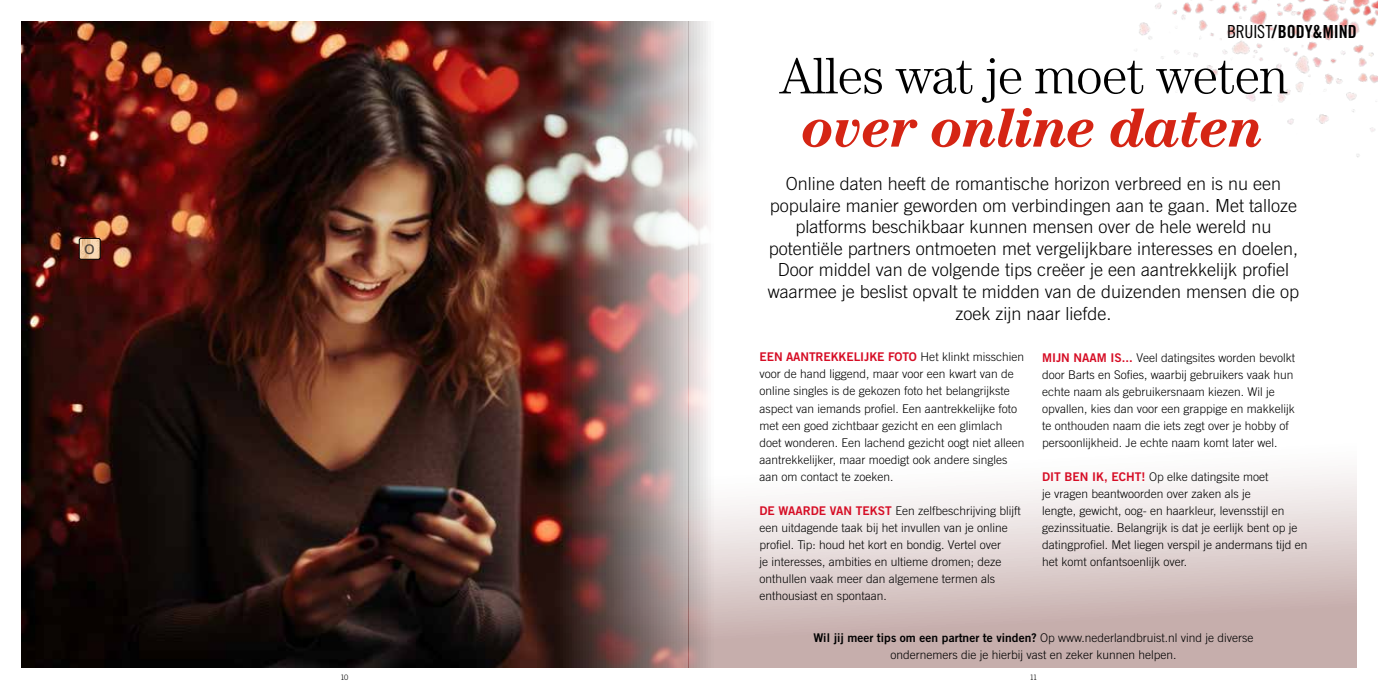
<style>
.page{position:relative;width:1378px;height:689px;background:#fff}
.page>*{position:absolute;margin:0;border:0;box-sizing:border-box;transform-origin:0 0}
.t1{font:italic 700 56.1px "Century Std";letter-spacing:-.02em;color:#d52514}
.t2{font:300 51.75px "Century Std";letter-spacing:-.02em;color:#000}
.t3{font:300 18px/21.6px "Trade Gothic LT Std";color:#000;text-align:center}
.t4{font:18px "Trade Gothic LT Std Bd Cn 20";color:#000}
.t5{font:300 12px/17px "Trade Gothic LT Std";color:#000}
.t6{font:12px "Trade Gothic LT Std Bd 2";letter-spacing:-.01em;color:#d60d25}
.t7{font:300 7.5px "Trade Gothic LT Std";color:#000}
.s1{font-family:"Trade Gothic LT Std Cn 18"}
.s2{font-family:"Trade Gothic LT Std";font-weight:300;color:#000}
.s3{font-family:"Trade Gothic LT Std Bd 2";font-weight:400;color:#d60d25}
.s4{font-family:"Trade Gothic LT Std Bd 2";font-weight:400}
</style>
<div class="page">
<img style="left:21px;top:21px;width:668px;height:647px">
<svg style="left:79px;top:238px;width:22px;height:21px"></svg>
<img style="left:79px;top:238px;width:21px;height:10px">
<div style="left:79px;top:238px;width:21px;height:21px;border:1px solid #000;border-radius:2px"></div>
<svg style="left:689px;top:21px;width:667px;height:647px"></svg>
<img style="left:1133px;top:0;width:245px;height:174px">
<h3 class="t4" style="left:1227px;top:21px;width:131px"><span class="s1">BRUIST</span>/BODY&amp;MIND</h3>
<h2 class="t2" style="left:779px;top:46px;width:510px">Alles wat je moet weten</h2>
<h1 class="t1" style="left:803px;top:95px;width:463px">over online daten</h1>
<p class="t3" style="left:768px;top:173px;width:533px">Online daten heeft de romantische horizon verbreed en is nu een populaire manier geworden om verbindingen aan te gaan. Met talloze platforms beschikbaar kunnen mensen over de hele wereld nu potentiële partners ontmoeten met vergelijkbare interesses en doelen, Door middel van de volgende tips creëer je een aantrekkelijk profiel waarmee je beslist opvalt te midden van de duizenden mensen die op zoek zijn naar liefde.</p>
<p class="t6" style="left:759px;top:350px;width:266px">EEN AANTREKKELIJKE FOTO <span class="s2">Het klinkt misschien</span></p>
<p class="t5" style="left:759px;top:365px;width:266px">voor de hand liggend, maar voor een kwart van de online singles is de gekozen foto het belangrijkste aspect van iemands profiel. Een aantrekkelijke foto met een goed zichtbaar gezicht en een glimlach doet wonderen. Een lachend gezicht oogt niet alleen aantrekkelijker, maar moedigt ook andere singles aan om contact te zoeken.</p>
<p class="t5" style="left:759px;top:502px;width:263px"><span class="s3">DE WAARDE VAN TEKST</span> Een zelfbeschrijving blijft een uitdagende taak bij het invullen van je online profiel. Tip: houd het kort en bondig. Vertel over<br>je interesses, ambities en ultieme dromen; deze onthullen vaak meer dan algemene termen als enthousiast en spontaan.</p>
<p class="t5" style="left:813px;top:629px;width:441px;text-align:center"><span class="s4">Wil jij meer tips om een partner te vinden?</span> Op www.nederlandbruist.nl vind je diverse ondernemers die je hierbij vast en zeker kunnen helpen.</p>
<p class="t5" style="left:1042px;top:349px;width:255px"><span class="s3">MIJN NAAM IS...</span> Veel datingsites worden bevolkt door Barts en Sofies, waarbij gebruikers vaak hun echte naam als gebruikersnaam kiezen. Wil je opvallen, kies dan voor een grappige en makkelijk te onthouden naam die iets zegt over je hobby of persoonlijkheid. Je echte naam komt later wel.</p>
<p class="t5" style="left:1042px;top:468px;width:267px"><span class="s3">DIT BEN IK, ECHT!</span> Op elke datingsite moet<br>je vragen beantwoorden over zaken als je<br>lengte, gewicht, oog- en haarkleur, levensstijl en gezinssituatie. Belangrijk is dat je eerlijk bent op je datingprofiel. Met liegen verspil je andermans tijd en het komt onfantsoenlijk over.</p>
<p class="t7" style="left:341px;top:672px;width:9px">10</p>
<p class="t7" style="left:1029px;top:672px;width:9px">11</p>
</div>
